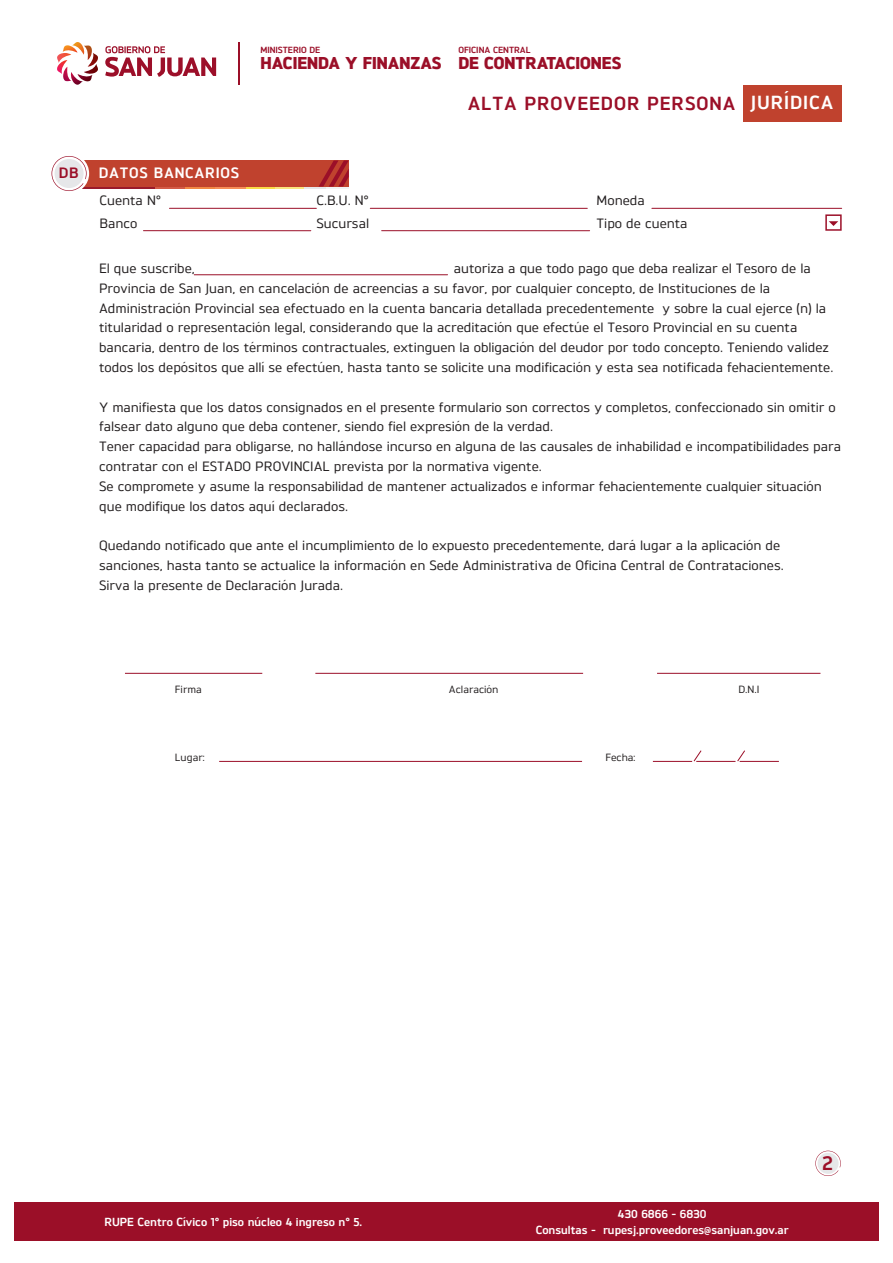
<style>
.page{position:relative;width:893px;height:1263px;background:#fff}
.page>*{position:absolute;margin:0;border:0;box-sizing:border-box;transform-origin:0 0}
.t1{font:700 19.8px "Brokman";color:#9b0f28}
.t2{font:700 18.9px "Brokman";letter-spacing:.05em;color:#9b0f28}
.t3{font:800 17.1px "Brokman";color:#9b0f28}
.t4{font:700 15px "Brokman";letter-spacing:.05em;color:#fff}
.t5{font:700 15px "Brokman";color:#9b0f28}
.t6{font:500 13.5px/19.8px "Brokman";color:#231f20}
.t7{font:700 11.7px/15.8px "Brokman";color:#fff;text-align:center}
.t8{font:700 11.7px/15.8px "Brokman";color:#fff;text-align:center;scale:1.07 1}
.t9{font:500 10.5px "Brokman";color:#231f20}
.t10{font:700 8.85px "Brokman";color:#9b0f28}
.s1{color:#fff}
</style>
<div class="page">
<hr style="left:653px;top:761px;width:39px;height:1px;background:#9b0f28">
<hr style="left:696px;top:761px;width:39px;height:1px;background:#9b0f28">
<hr style="left:740px;top:761px;width:39px;height:1px;background:#9b0f28">
<svg style="left:693px;top:750px;width:9px;height:12px"></svg>
<svg style="left:737px;top:750px;width:9px;height:12px"></svg>
<hr style="left:194px;top:274px;width:254px;height:1px;background:#9b0f28">
<hr style="left:125px;top:673px;width:137px;height:1px;background:#9b0f28">
<hr style="left:219px;top:761px;width:363px;height:1px;background:#9b0f28">
<hr style="left:315px;top:673px;width:268px;height:1px;background:#9b0f28">
<hr style="left:657px;top:673px;width:163px;height:1px;background:#9b0f28">
<svg style="left:105px;top:46px;width:111px;height:31px"></svg>
<svg style="left:57px;top:42px;width:41px;height:43px"></svg>
<hr style="left:238px;top:42px;width:1px;height:43px;background:#9b0f28">
<hr style="left:169px;top:208px;width:147px;height:1px;background:#9b0f28">
<hr style="left:143px;top:230px;width:168px;height:1px;background:#9b0f28">
<hr style="left:370px;top:208px;width:217px;height:1px;background:#9b0f28">
<hr style="left:382px;top:230px;width:208px;height:1px;background:#9b0f28">
<hr style="left:652px;top:208px;width:190px;height:1px;background:#9b0f28">
<svg style="left:825px;top:214px;width:17px;height:17px"></svg>
<hr style="left:275px;top:187px;width:30px;height:2px;background:#fbe47c">
<hr style="left:185px;top:187px;width:30px;height:2px;background:#f18844">
<hr style="left:245px;top:187px;width:30px;height:2px;background:#fada47">
<hr style="left:215px;top:187px;width:30px;height:2px;background:#f68e57">
<hr style="left:155px;top:187px;width:30px;height:2px;background:#d35b47">
<hr style="left:81px;top:187px;width:74px;height:2px;background:#9a1a2b">
<hr style="left:305px;top:187px;width:22px;height:2px;background:#e6e7e9">
<hr style="left:327px;top:187px;width:22px;height:2px;background:#f2f3f4">
<div style="left:79px;top:160px;width:270px;height:27px;background:#c0422e"></div>
<div style="left:49px;top:153px;width:40px;height:41px;background:#fff;border-radius:50%"></div>
<svg style="left:52px;top:156px;width:35px;height:35px"></svg>
<svg style="left:319px;top:160px;width:30px;height:27px"></svg>
<svg style="left:815px;top:1151px;width:26px;height:25px"></svg>
<div style="left:743px;top:85px;width:99px;height:37px;background:#c0422e"></div>
<div style="left:14px;top:1202px;width:865px;height:39px;background:#9b0f28"></div>
<p class="t10" style="left:260px;top:44px;width:61px">MINISTERIO DE</p>
<p class="t3" style="left:260px;top:51px;width:183px">HACIENDA Y FINANZAS</p>
<p class="t10" style="left:458px;top:44px;width:74px">OFICINA CENTRAL</p>
<p class="t3" style="left:458px;top:51px;width:164px">DE CONTRATACIONES</p>
<h2 class="t2" style="left:468px;top:90px;width:367px">ALTA PROVEEDOR PERSONA <span class="s1">JURÍDICA</span></h2>
<p class="t5" style="left:59px;top:163px;width:21px">DB</p>
<p class="t4" style="left:99px;top:163px;width:142px">DATOS BANCARIOS</p>
<p class="t6" style="left:100px;top:190px;width:63px">Cuenta N°</p>
<p class="t6" style="left:316px;top:190px;width:54px">C.B.U. N°</p>
<p class="t6" style="left:597px;top:190px;width:50px">Moneda</p>
<p class="t6" style="left:100px;top:213px;width:39px">Banco</p>
<p class="t6" style="left:316px;top:213px;width:54px">Sucursal</p>
<p class="t6" style="left:597px;top:213px;width:93px">Tipo de cuenta</p>
<p class="t6" style="left:99px;top:258px;width:736px;text-indent:355px">autoriza a que todo pago que deba realizar el Tesoro de la Provincia de San Juan, en cancelación de acreencias a su favor, por cualquier concepto, de Instituciones de la Administración Provincial sea efectuado en la cuenta bancaria detallada precedentemente y sobre la cual ejerce (n) la titularidad o representación legal, considerando que la acreditación que efectúe el Tesoro Provincial en su cuenta bancaria, dentro de los términos contractuales, extinguen la obligación del deudor por todo concepto. Teniendo validez todos los depósitos que allí se efectúen, hasta tanto se solicite una modificación y esta sea notificada fehacientemente.</p>
<p class="t6" style="left:99px;top:396px;width:743px">Y manifiesta que los datos consignados en el presente formulario son correctos y completos, confeccionado sin omitir o falsear dato alguno que deba contener, siendo fiel expresión de la verdad.<br>Tener capacidad para obligarse, no hallándose incurso en alguna de las causales de inhabilidad e incompatibilidades para contratar con el ESTADO PROVINCIAL prevista por la normativa vigente.<br>Se compromete y asume la responsabilidad de mantener actualizados e informar fehacientemente cualquier situación que modifique los datos aquí declarados.</p>
<p class="t6" style="left:99px;top:535px;width:686px">Quedando notificado que ante el incumplimiento de lo expuesto precedentemente, dará lugar a la aplicación de sanciones, hasta tanto se actualice la información en Sede Administrativa de Oficina Central de Contrataciones.<br>Sirva la presente de Declaración Jurada.</p>
<p class="t6" style="left:99px;top:258px;width:97px">El que suscribe,</p>
<p class="t9" style="left:175px;top:683px;width:28px">Firma</p>
<p class="t9" style="left:449px;top:683px;width:51px">Aclaración</p>
<p class="t9" style="left:738px;top:683px;width:23px">D.N.I</p>
<p class="t9" style="left:175px;top:751px;width:31px">Lugar:</p>
<p class="t9" style="left:605px;top:751px;width:32px">Fecha:</p>
<p class="t8" style="left:575px;top:1206px;width:188px">430 6866 - 6830 - 6840<br>rupesj. roveedores@sanjuan.gov.ar</p>
<p class="t7" style="left:105px;top:1213px;width:259px">RUPE Centro Cívico 1° piso núcleo 4 ingreso n° 5.</p>
<p class="t7" style="left:536px;top:1206px;width:254px">430 6866 - 6830<br>Consultas - rupesj.proveedores@sanjuan.gov.ar</p>
<h1 class="t1" style="left:822px;top:1149px;width:12px">2</h1>
</div>
